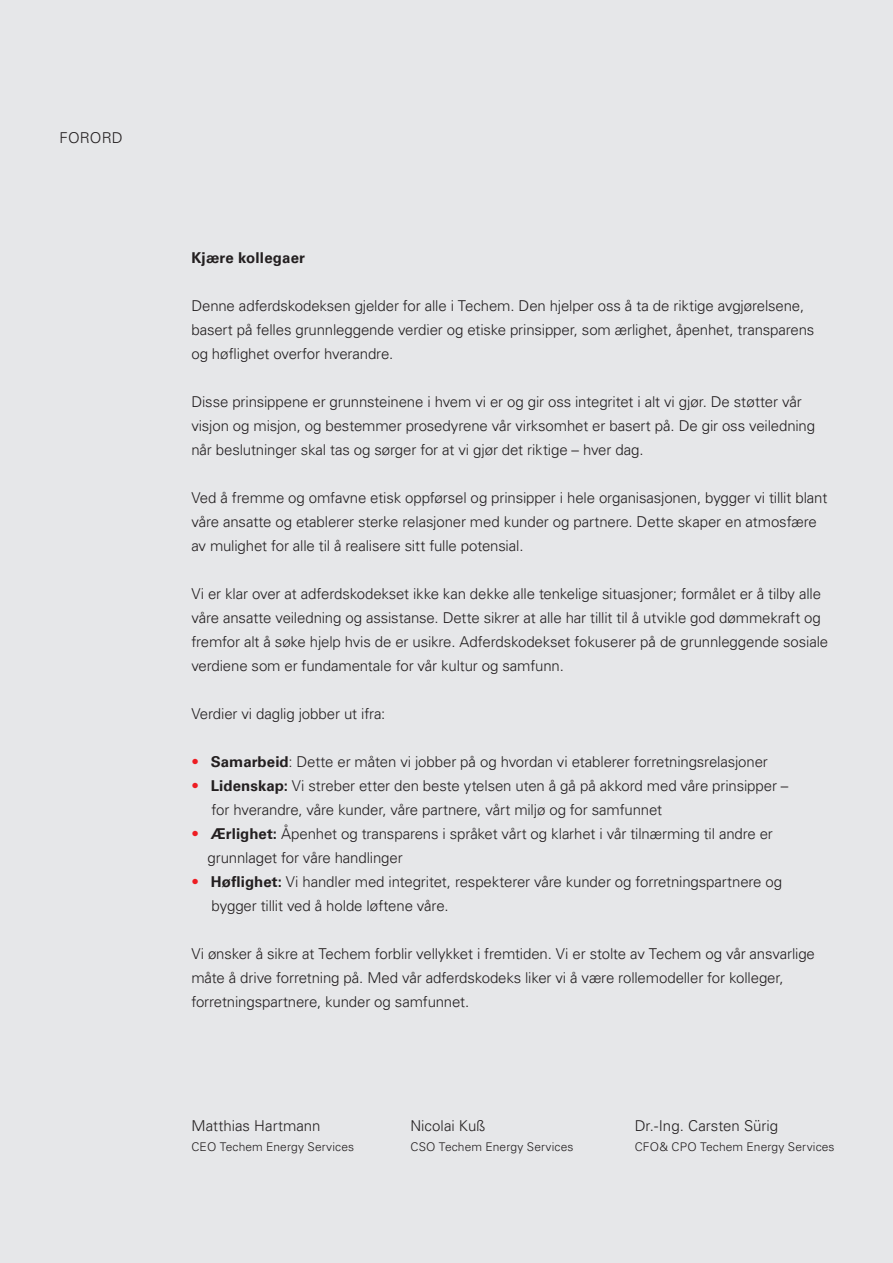
<style>
.page{position:relative;width:893px;height:1263px;background:#e6e7e9}
.page>*{position:absolute;margin:0;border:0;box-sizing:border-box;transform-origin:0 0}
.t1{font:300 15px/24px "Univers LT Pro 45";letter-spacing:-.01em;color:#231f20}
.RZ_06_10auf16_schwar{font:700 15px "Univers LT Pro 65";letter-spacing:.01em;color:#231f20}
.t2{font:300 12px "Univers LT Pro 45";letter-spacing:.01em;color:#231f20}
.s1{color:#ee1d23}
.s2{font-family:"Univers LT Pro 65";font-weight:700}
</style>
<div class="page">
<p class="t1" style="left:60px;top:125px;width:65px">FORORD</p>
<p class="RZ_06_10auf16_schwar" style="left:191px;top:247px;width:115px">Kjære kollegaer</p>
<p class="t1" style="left:191px;top:293px;width:625px">Denne adferdskodeksen gjelder for alle i Techem. Den hjelper oss å ta de riktige avgjørelsene, basert på felles grunnleggende verdier og etiske prinsipper, som ærlighet, åpenhet, transparens og høflighet overfor hverandre.</p>
<p class="t1" style="left:191px;top:389px;width:625px">Disse prinsippene er grunnsteinene i hvem vi er og gir oss integritet i alt vi gjør. De støtter vår visjon og misjon, og bestemmer prosedyrene vår virksomhet er basert på. De gir oss veiledning når beslutninger skal tas og sørger for at vi gjør det riktige – hver dag.</p>
<p class="t1" style="left:191px;top:485px;width:637px">Ved å fremme og omfavne etisk oppførsel og prinsipper i hele organisasjonen, bygger vi tillit blant våre ansatte og etablerer sterke relasjoner med kunder og partnere. Dette skaper en atmosfære av mulighet for alle til å realisere sitt fulle potensial.</p>
<p class="t1" style="left:191px;top:581px;width:638px">Vi er klar over at adferdskodekset ikke kan dekke alle tenkelige situasjoner; formålet er å tilby alle våre ansatte veiledning og assistanse. Dette sikrer at alle har tillit til å utvikle god dømmekraft og fremfor alt å søke hjelp hvis de er usikre. Adferdskodekset fokuserer på de grunnleggende sosiale verdiene som er fundamentale for vår kultur og samfunn.</p>
<p class="t1" style="left:191px;top:701px;width:196px">Verdier vi daglig jobber ut ifra:</p>
<p class="t1" style="left:191px;top:749px;width:578px"><span class="s1">•</span> <span class="s2">Samarbeid</span>: Dette er måten vi jobber på og hvordan vi etablerer forretningsrelasjoner</p>
<p class="t1" style="left:212px;top:773px;width:578px;text-indent:-20px"><span class="s1">•</span> <span class="s2">Lidenskap:</span> Vi streber etter den beste ytelsen uten å gå på akkord med våre prinsipper – for hverandre, våre kunder, våre partnere, vårt miljø og for samfunnet</p>
<p class="t1" style="left:208px;top:821px;width:567px;text-indent:-16px"><span class="s1">•</span> <span class="s2">Ærlighet:</span> Åpenhet og transparens i språket vårt og klarhet i vår tilnærming til andre er grunnlaget for våre handlinger</p>
<p class="t1" style="left:212px;top:869px;width:572px;text-indent:-20px"><span class="s1">•</span> <span class="s2">Høflighet:</span> Vi handler med integritet, respekterer våre kunder og forretningspartnere og bygger tillit ved å holde løftene våre.</p>
<p class="t1" style="left:191px;top:941px;width:625px">Vi ønsker å sikre at Techem forblir vellykket i fremtiden. Vi er stolte av Techem og vår ansvarlige måte å drive forretning på. Med vår adferdskodeks liker vi å være rollemodeller for kolleger, forretningspartnere, kunder og samfunnet.</p>
<p class="t1" style="left:191px;top:1113px;width:131px">Matthias Hartmann</p>
<p class="t2" style="left:191px;top:1139px;width:164px">CEO Techem Energy Services</p>
<p class="t1" style="left:410px;top:1113px;width:77px">Nicolai Kuß</p>
<p class="t2" style="left:410px;top:1139px;width:165px">CSO Techem Energy Services</p>
<p class="t1" style="left:635px;top:1113px;width:145px">Dr.-Ing. Carsten Sürig</p>
<p class="t2" style="left:635px;top:1139px;width:201px">CFO&amp; CPO Techem Energy Services</p>
</div>
